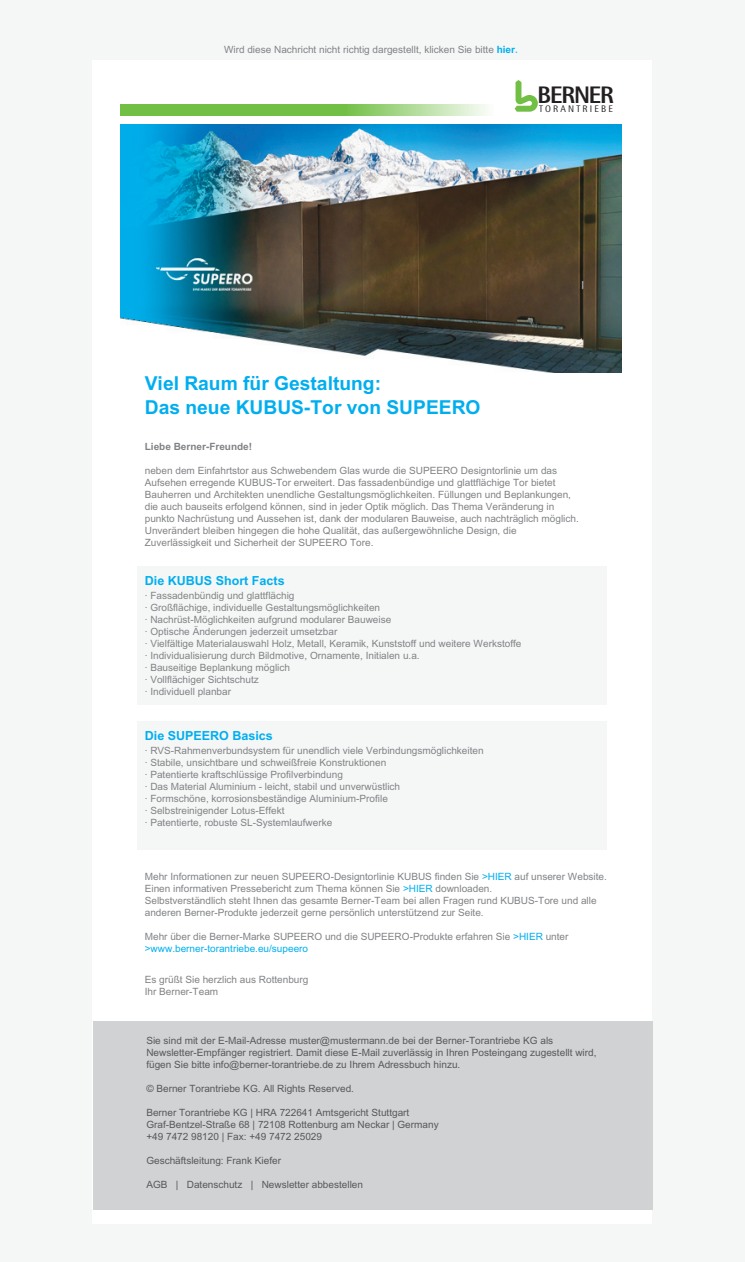
<style>
.page{position:relative;width:745px;height:1262px;background:#fff}
.page>*{position:absolute;margin:0;border:0;box-sizing:border-box;transform-origin:0 0}
.t1{font:800 23.88px "Rotis Semi Sans";letter-spacing:-.05em;color:#231f20}
.t2{font:700 19.25px "M Arial";color:#00aeef}
.t3{font:700 12.5px "M Arial";color:#00aeef}
.t4{font:10px/12px "M Arial";color:#808285}
.t5{font:10px/12px "M Arial";color:#57585a}
.t6{font:700 10px "M Arial";color:#808285}
.t7{font:9.62px "Rotis Semi Sans";letter-spacing:.225em;color:#231f20}
.s1{font-weight:700;color:#00aeef}
.s2{font-weight:700;color:#40c7f4}
.s3{color:#00aeef}
</style>
<div class="page">
<div style="left:0;top:0;width:744px;height:1261px;background:#f5f7f7"></div>
<div style="left:93px;top:60px;width:558px;height:1163px;background:#fff"></div>
<div style="left:137px;top:566px;width:469px;height:138px;background:#f5f7f7"></div>
<img style="left:120px;top:124px;width:501px;height:249px">
<div style="left:93px;top:1020px;width:558px;height:189px;background:#d1d2d4"></div>
<div style="left:137px;top:721px;width:469px;height:128px;background:#f5f7f7"></div>
<div style="left:120px;top:104px;width:226px;height:11px;background:#71bf44"></div>
<svg style="left:346px;top:104px;width:141px;height:11px;background:#b5dd9d"></svg>
<svg style="left:514px;top:80px;width:23px;height:32px"></svg>
<p class="t4" style="left:224px;top:44px;width:295px">Wird diese Nachricht nicht richtig dargestellt, klicken Sie bitte <span class="s1">hier</span><span class="s2">.</span></p>
<p class="t1" style="left:537px;top:87px;width:78px">BERNER</p>
<p class="t7" style="left:539px;top:105px;width:75px">TORANTRIEBE</p>
<p class="t2" style="left:145px;top:376px;width:238px">Viel Raum für Gestaltung:</p>
<p class="t2" style="left:145px;top:400px;width:337px">Das neue KUBUS-Tor von SUPEERO</p>
<p class="t6" style="left:145px;top:442px;width:109px">Liebe Berner-Freunde!</p>
<p class="t4" style="left:145px;top:465px;width:413px">neben dem Einfahrtstor aus Schwebendem Glas wurde die SUPEERO Designtorlinie um das</p>
<p class="t4" style="left:145px;top:477px;width:412px">Aufsehen erregende KUBUS-Tor erweitert. Das fassadenbündige und glattflächige Tor bietet</p>
<p class="t4" style="left:145px;top:489px;width:427px">Bauherren und Architekten unendliche Gestaltungsmöglichkeiten. Füllungen und Beplankungen,</p>
<p class="t4" style="left:145px;top:501px;width:411px">die auch bauseits erfolgend können, sind in jeder Optik möglich. Das Thema Veränderung in</p>
<p class="t4" style="left:145px;top:513px;width:435px">punkto Nachrüstung und Aussehen ist, dank der modularen Bauweise, auch nachträglich möglich.<br>Unverändert bleiben hingegen die hohe Qualität, das außergewöhnliche Design, die</p>
<p class="t4" style="left:145px;top:537px;width:230px">Zuverlässigkeit und Sicherheit der SUPEERO Tore.</p>
<p class="t3" style="left:145px;top:575px;width:141px">Die KUBUS Short Facts</p>
<p class="t4" style="left:145px;top:591px;width:151px">· Fassadenbündig und glattflächig</p>
<p class="t4" style="left:145px;top:603px;width:237px">· Großflächige, individuelle Gestaltungsmöglichkeiten</p>
<p class="t4" style="left:145px;top:615px;width:248px">· Nachrüst-Möglichkeiten aufgrund modularer Bauweise</p>
<p class="t4" style="left:145px;top:627px;width:194px">· Optische Änderungen jederzeit umsetzbar</p>
<p class="t4" style="left:145px;top:639px;width:378px">· Vielfältige Materialauswahl Holz, Metall, Keramik, Kunststoff und weitere Werkstoffe</p>
<p class="t4" style="left:145px;top:651px;width:276px">· Individualisierung durch Bildmotive, Ornamente, Initialen u.a.</p>
<p class="t4" style="left:145px;top:663px;width:147px">· Bauseitige Beplankung möglich</p>
<p class="t4" style="left:145px;top:675px;width:115px">· Vollflächiger Sichtschutz</p>
<p class="t4" style="left:145px;top:687px;width:88px">· Individuell planbar</p>
<p class="t3" style="left:145px;top:730px;width:129px">Die SUPEERO Basics</p>
<p class="t4" style="left:145px;top:745px;width:340px">· RVS-Rahmenverbundsystem für unendlich viele Verbindungsmöglichkeiten</p>
<p class="t4" style="left:145px;top:757px;width:243px">· Stabile, unsichtbare und schweißfreie Konstruktionen</p>
<p class="t4" style="left:145px;top:769px;width:199px">· Patentierte kraftschlüssige Profilverbindung</p>
<p class="t4" style="left:145px;top:781px;width:257px">· Das Material Aluminium - leicht, stabil und unverwüstlich</p>
<p class="t4" style="left:145px;top:793px;width:244px">· Formschöne, korrosionsbeständige Aluminium-Profile</p>
<p class="t4" style="left:145px;top:805px;width:141px">· Selbstreinigender Lotus-Effekt</p>
<p class="t4" style="left:145px;top:817px;width:189px">· Patentierte, robuste SL-Systemlaufwerke</p>
<p class="t4" style="left:145px;top:871px;width:463px">Mehr Informationen zur neuen SUPEERO-Designtorlinie KUBUS finden Sie <span class="s3">&gt;HIER</span> auf unserer Website.</p>
<p class="t4" style="left:145px;top:883px;width:349px">Einen informativen Pressebericht zum Thema können Sie <span class="s3">&gt;HIER</span> downloaden.</p>
<p class="t4" style="left:145px;top:895px;width:453px">Selbstverständlich steht Ihnen das gesamte Berner-Team bei allen Fragen rund KUBUS-Tore und alle</p>
<p class="t4" style="left:145px;top:907px;width:340px">anderen Berner-Produkte jederzeit gerne persönlich unterstützend zur Seite.</p>
<p class="t4" style="left:145px;top:931px;width:425px">Mehr über die Berner-Marke SUPEERO und die SUPEERO-Produkte erfahren Sie <span class="s3">&gt;HIER</span> unter <span class="s3">&gt;www.berner-torantriebe.eu/supeero</span></p>
<p class="t4" style="left:145px;top:974px;width:165px">Es grüßt Sie herzlich aus Rottenburg</p>
<p class="t4" style="left:145px;top:986px;width:75px">Ihr Berner-Team</p>
<p class="t5" style="left:146px;top:1035px;width:408px">Sie sind mit der E-Mail-Adresse muster@mustermann.de bei der Berner-Torantriebe KG als</p>
<p class="t5" style="left:146px;top:1047px;width:451px">Newsletter-Empfänger registriert. Damit diese E-Mail zuverlässig in Ihren Posteingang zugestellt wird, fügen Sie bitte info@berner-torantriebe.de zu Ihrem Adressbuch hinzu.</p>
<p class="t5" style="left:146px;top:1083px;width:209px">© Berner Torantriebe KG. All Rights Reserved.</p>
<p class="t5" style="left:146px;top:1107px;width:264px">Berner Torantriebe KG | HRA 722641 Amtsgericht Stuttgart</p>
<p class="t5" style="left:146px;top:1119px;width:293px">Graf-Bentzel-Straße 68 | 72108 Rottenburg am Neckar | Germany</p>
<p class="t5" style="left:146px;top:1131px;width:177px">+49 7472 98120 | Fax: +49 7472 25029</p>
<p class="t5" style="left:146px;top:1155px;width:136px">Geschäftsleitung: Frank Kiefer</p>
<p class="t5" style="left:146px;top:1179px;width:218px">AGB | Datenschutz | Newsletter abbestellen</p>
</div>
